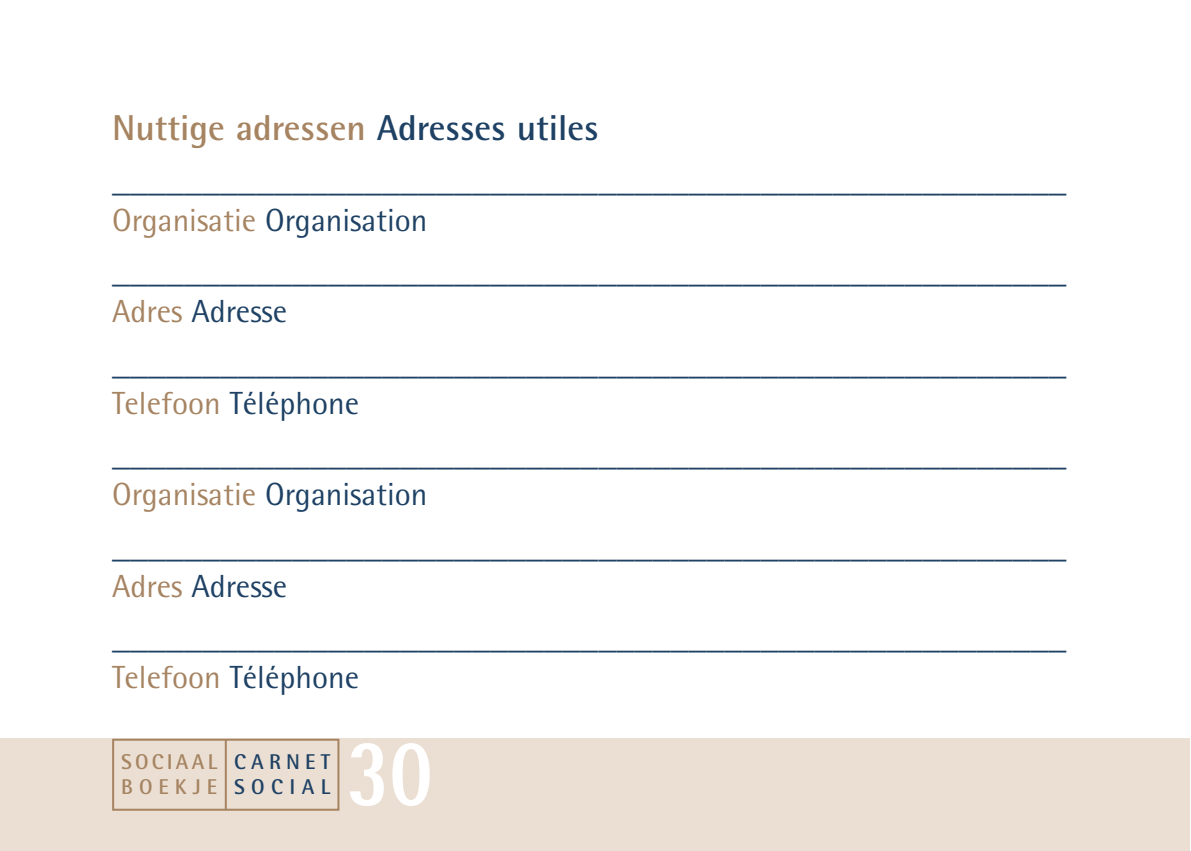
<style>
.page{position:relative;width:1191px;height:851px;background:#fff}
.page>*{position:absolute;margin:0;border:0;box-sizing:border-box;transform-origin:0 0}
.t1{font:800 96px "Rotis Semi Sans";color:#fff;scale:.8 1}
.t2{font:36px/51.2px "Rotis Semi Sans";color:#1e4164}
.t3{font:32px "Rotis Semi Sans";color:#1e4164}
.t4{font:700 21.2px/25.6px "Rotis Semi Sans";letter-spacing:.15em;color:#a68462}
.t5{font:700 21.2px/25.6px "Rotis Semi Sans";letter-spacing:.27em;color:#1e4164}
.s1{font-weight:700;color:#a68462}
.s2{font-weight:700}
.s3{color:#a68462}
</style>
<div class="page">
<div style="left:0;top:738px;width:1189px;height:112px;background:#ebdfd3"></div>
<div style="left:112px;top:738px;width:227px;height:72px;border:2px solid #a68462"></div>
<hr style="left:225px;top:738px;width:2px;height:71px;background:#a68462">
<p class="t2" style="left:112px;top:105px;width:955px"><span class="s1">Nuttige adressen</span> <span class="s2">Adresses utiles </span>_____________________________________________________</p>
<p class="t3" style="left:112px;top:209px;width:317px"><span class="s3">Organisatie</span> Organisation</p>
<p class="t2" style="left:112px;top:248px;width:955px">_____________________________________________________</p>
<p class="t3" style="left:112px;top:300px;width:177px"><span class="s3">Adres</span> Adresse</p>
<p class="t2" style="left:112px;top:339px;width:955px">_____________________________________________________</p>
<p class="t3" style="left:112px;top:391px;width:248px"><span class="s3">Telefoon</span> Téléphone</p>
<p class="t2" style="left:112px;top:431px;width:955px">_____________________________________________________</p>
<p class="t3" style="left:112px;top:483px;width:317px"><span class="s3">Organisatie</span> Organisation</p>
<p class="t2" style="left:112px;top:522px;width:955px">_____________________________________________________</p>
<p class="t3" style="left:112px;top:574px;width:177px"><span class="s3">Adres</span> Adresse</p>
<p class="t2" style="left:112px;top:613px;width:955px">_____________________________________________________</p>
<p class="t3" style="left:112px;top:665px;width:248px"><span class="s3">Telefoon</span> Téléphone</p>
<p class="t4" style="left:121px;top:750px;width:98px">SOCIAAL<br>BOEKJE</p>
<p class="t5" style="left:234px;top:750px;width:98px">CARNET<br>SOCIAL</p>
<h1 class="t1" style="left:347px;top:738px;width:108px">30</h1>
</div>
